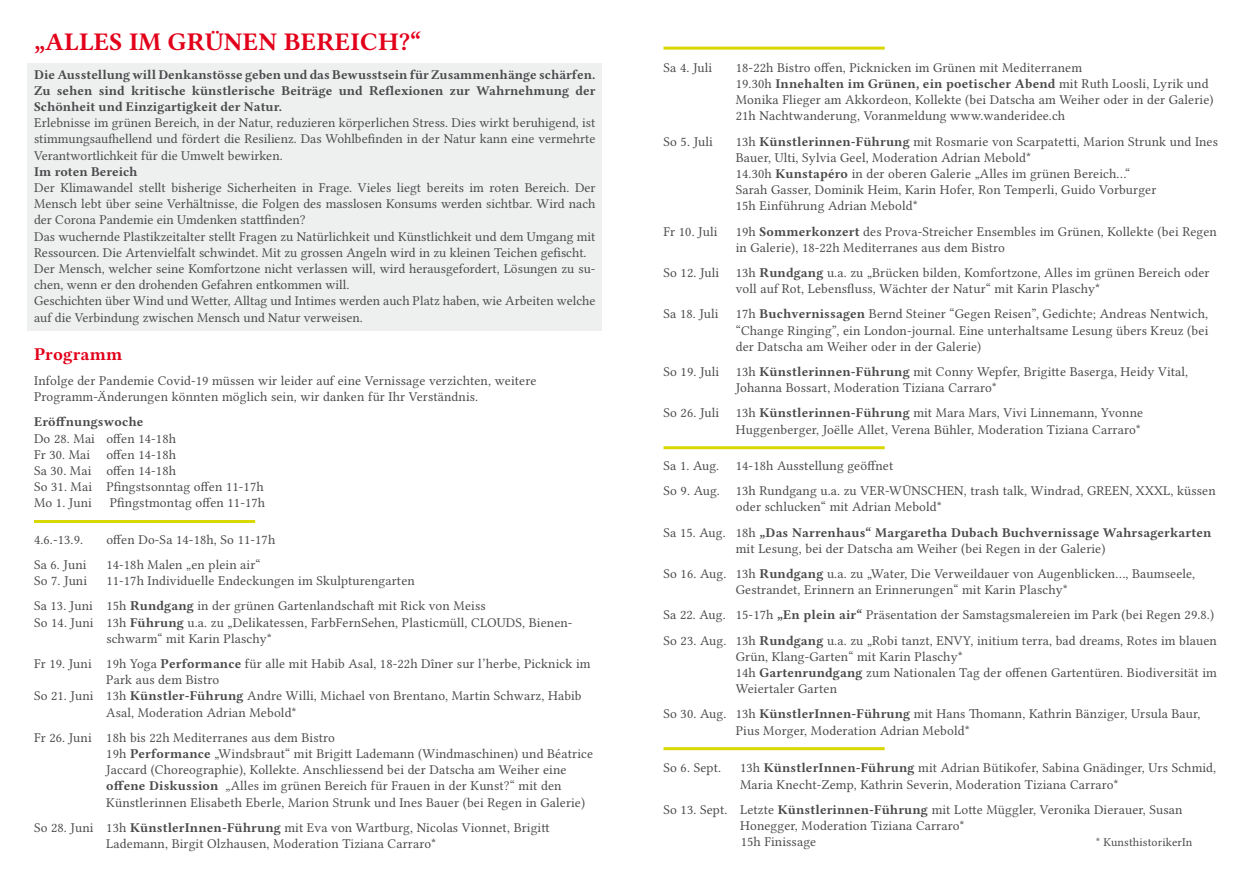
<style>
.page{position:relative;width:1259px;height:893px;background:#fff}
.page>*{position:absolute;margin:0;border:0;box-sizing:border-box;transform-origin:0 0}
.t1{font:25.5px "Lin Libertine OB";letter-spacing:.005em;color:#e2001a}
.t2{font:18px "Lin Libertine OB";letter-spacing:.01em;color:#e2001a}
.t3{font:13.5px/16.2px "Lin Libertine O";letter-spacing:.01em;color:#4b4b4d}
.t4{font:13.5px/16.2px "Lin Libertine OB";letter-spacing:.01em;color:#4b4b4d;text-align:justify}
.t5{font:12px "Lin Libertine O";letter-spacing:.01em;color:#4b4b4d}
.s1{font-family:"Lin Libertine OB"}
.s2{font-family:"Lin Libertine O"}
</style>
<div class="page">
<div style="left:28px;top:63px;width:574px;height:268px;background:#eeefef"></div>
<hr style="left:34px;top:520px;width:221px;height:3px;background:#d8d800">
<hr style="left:663px;top:47px;width:221px;height:3px;background:#d8d800">
<hr style="left:663px;top:446px;width:221px;height:3px;background:#d8d800">
<hr style="left:663px;top:747px;width:221px;height:3px;background:#d8d800">
<h1 class="t1" style="left:34px;top:25px;width:29px">„All</h1>
<h1 class="t1" style="left:94px;top:25px;width:329px">es im grünen Bereich?“</h1>
<p class="t4" style="left:34px;top:66px;width:563px">Die Ausstellung will Denkanstösse geben und das Bewusstsein für Zusammenhänge schärfen.<br>Zu sehen sind kritische künstlerische Beiträge und Reflexionen zur Wahrnehmung der Schönheit und Einzigartigkeit der Natur.</p>
<p class="t3" style="left:34px;top:113px;width:563px;text-align:justify">Erlebnisse im grünen Bereich, in der Natur, reduzieren körperlichen Stress. Dies wirkt beruhigend, ist stimmungsaufhellend und fördert die Resilienz. Das Wohlbefinden in der Natur kann eine vermehrte Verantwortlichkeit für die Umwelt bewirken.</p>
<p class="t4" style="left:34px;top:163px;width:105px">Im roten Bereich</p>
<p class="t3" style="left:34px;top:178px;width:563px">Der Klimawandel stellt bisherige Sicherheiten in Frage. Vieles liegt bereits im roten Bereich. Der Mensch lebt über seine Verhältnisse, die Folgen des masslosen Konsums werden sichtbar. Wird nach der Corona Pandemie ein Umdenken stattfinden?<br>Das wuchernde Plastikzeitalter stellt Fragen zu Natürlichkeit und Künstlichkeit und dem Umgang mit Ressourcen. Die Artenvielfalt schwindet. Mit zu grossen Angeln wird in zu kleinen Teichen gefischt.<br>Der Mensch, welcher seine Komfortzone nicht verlassen will, wird herausgefordert, Lösungen zu su&shy;chen, wenn er den drohenden Gefahren entkommen will.<br>Geschichten über Wind und Wetter, Alltag und Intimes werden auch Platz haben, wie Arbeiten welche auf die Verbindung zwischen Mensch und Natur verweisen.</p>
<h2 class="t2" style="left:34px;top:341px;width:90px">Programm</h2>
<p class="t3" style="left:34px;top:371px;width:504px">Infolge der Pandemie Covid-19 müssen wir leider auf eine Vernissage verzichten, weitere<br>Programm-Änderungen könnten möglich sein, wir danken für Ihr Verständnis.</p>
<p class="t4" style="left:34px;top:414px;width:111px">Eröffnungswoche</p>
<p class="t3" style="left:34px;top:429px;width:231px">Do 28. Mai offen 14-18h<br>Fr 30. Mai offen 14-18h<br>Sa 30. Mai offen 14-18h<br>So 31. Mai Pfingstsonntag offen 11-17h<br>Mo 1. Juni</p>
<p class="t3" style="left:110px;top:493px;width:157px">Pfingstmontag offen 11-17h</p>
<p class="t3" style="left:34px;top:530px;width:51px">4.6.-13.9.</p>
<p class="t3" style="left:106px;top:530px;width:170px">offen Do-Sa 14-18h, So 11-17h</p>
<p class="t3" style="left:34px;top:555px;width:54px">Sa 6. Juni</p>
<p class="t3" style="left:106px;top:555px;width:156px">14-18h Malen „en plein air“</p>
<p class="t3" style="left:34px;top:571px;width:55px">So 7. Juni</p>
<p class="t3" style="left:34px;top:567px;width:453px;line-height:25.2px;text-align:center">11-17h Individuelle Endeckungen im Skulpturengarten<br>Sa 13. Juni 15h <span class="s1">Rundgang</span> in der grünen Gartenlandschaft mit Rick von Meiss</p>
<p class="t3" style="left:106px;top:612px;width:468px;text-indent:-72px">So 14. Juni 13h <span class="s1">Führung</span> u.a. zu „Delikatessen, FarbFernSehen, Plasticmüll, CLOUDS, Bienen&shy;schwarm“ mit Karin Plaschy*</p>
<p class="t3" style="left:34px;top:654px;width:558px">Fr 19. Juni 19h Yoga <span class="s1">Performance</span> für alle mit Habib Asal, 18-22h Dîner sur l’herbe, Picknick im</p>
<p class="t3" style="left:106px;top:670px;width:114px">Park aus dem Bistro</p>
<p class="t3" style="left:34px;top:686px;width:549px">So 21. Juni 13h <span class="s1">Künstler-Führung</span> Andre Willi, Michael von Brentano, Martin Schwarz, Habib</p>
<p class="t3" style="left:106px;top:702px;width:192px">Asal, Moderation Adrian Mebold*</p>
<p class="t3" style="left:106px;top:728px;width:488px;text-indent:-72px">Fr 26. Juni 18h bis 22h Mediterranes aus dem Bistro<br>19h <span class="s1">Performance</span> „Windsbraut“ mit Brigitt Lademann (Windmaschinen) und Béatrice Jaccard (Choreographie), Kollekte. Anschliessend bei der Datscha am Weiher eine <span class="s1">offene Diskussion</span> „Alles im grünen Bereich für Frauen in der Kunst?“ mit den Künstlerinnen Elisabeth Eberle, Marion Strunk und Ines Bauer (bei Regen in Galerie)</p>
<p class="t3" style="left:106px;top:818px;width:445px;text-indent:-72px">So 28. Juni 13h <span class="s1">KünstlerInnen-Führung</span> mit Eva von Wartburg, Nicolas Vionnet, Brigitt<br>Lademann, Birgit Olzhausen, Moderation Tiziana Carraro*</p>
<p class="t3" style="left:663px;top:58px;width:50px">Sa 4. Juli</p>
<p class="t3" style="left:736px;top:58px;width:348px">18-22h Bistro offen, Picknicken im Grünen mit Mediterranem</p>
<p class="t4" style="left:736px;top:75px;width:474px"><span class="s2">19.30h</span> Innehalten im Grünen, ein poetischer Abend <span class="s2">mit Ruth Loosli, Lyrik und</span></p>
<p class="t3" style="left:736px;top:90px;width:479px">Monika Flieger am Akkordeon, Kollekte (bei Datscha am Weiher oder in der Galerie)<br>21h Nachtwanderung, Voranmeldung www.wanderidee.ch</p>
<p class="t3" style="left:663px;top:132px;width:51px">So 5. Juli</p>
<p class="t3" style="left:736px;top:132px;width:484px">13h <span class="s1">Künstlerinnen-Führung</span> mit Rosmarie von Scarpatetti, Marion Strunk und Ines Bauer, Ulti, Sylvia Geel, Moderation Adrian Mebold*<br>14.30h <span class="s1">Kunstapéro</span> in der oberen Galerie „Alles im grünen Bereich...“<br>Sarah Gasser, Dominik Heim, Karin Hofer, Ron Temperli, Guido Vorburger<br>15h Einführung Adrian Mebold*</p>
<p class="t3" style="left:663px;top:222px;width:55px">Fr 10. Juli</p>
<p class="t3" style="left:736px;top:222px;width:482px">19h <span class="s1">Sommerkonzert</span> des Prova-Streicher Ensembles im Grünen, Kollekte (bei Regen in Galerie), 18-22h Mediterranes aus dem Bistro</p>
<p class="t3" style="left:736px;top:263px;width:475px;text-indent:-72px">So 12. Juli 13h <span class="s1">Rundgang</span> u.a. zu „Brücken bilden, Komfortzone, Alles im grünen Bereich oder voll auf Rot, Lebensfluss, Wächter der Natur“ mit Karin Plaschy*</p>
<p class="t3" style="left:663px;top:304px;width:57px">Sa 18. Juli</p>
<p class="t3" style="left:736px;top:304px;width:474px;text-align:justify">17h <span class="s1">Buchvernissagen</span> Bernd Steiner “Gegen Reisen”, Gedichte; Andreas Nentwich, “Change Ringing”, ein London-journal. Eine unterhaltsame Lesung übers Kreuz (bei der Datscha am Weiher oder in der Galerie)</p>
<p class="t3" style="left:736px;top:362px;width:454px;text-indent:-72px">So 19. Juli 13h <span class="s1">Künstlerinnen-Führung</span> mit Conny Wepfer, Brigitte Baserga, Heidy Vital,<br>Johanna Bossart, Moderation Tiziana Carraro*</p>
<p class="t3" style="left:663px;top:403px;width:481px;text-align:right">So 26. Juli 13h <span class="s1">Künstlerinnen-Führung</span> mit Mara Mars, Vivi Linnemann, Yvonne<br>Huggenberger, Joëlle Allet, Verena Bühler, Moderation Tiziana Carraro*</p>
<p class="t3" style="left:663px;top:451px;width:553px;line-height:25.2px">Sa 1. Aug. 14-18h Ausstellung geöffnet<br>So 9. Aug. 13h Rundgang u.a. zu VER-WÜNSCHEN, trash talk, Windrad, GREEN, XXXL, küssen</p>
<p class="t3" style="left:736px;top:497px;width:208px">oder schlucken“ mit Adrian Mebold*</p>
<p class="t4" style="left:663px;top:524px;width:549px"><span class="s2">Sa 15. Aug. 18h</span> „Das Narrenhaus“ Margaretha Dubach Buchvernissage Wahrsagerkarten</p>
<p class="t3" style="left:663px;top:534px;width:533px;line-height:25.2px;text-indent:72px">mit Lesung, bei der Datscha am Weiher (bei Regen in der Galerie)<br>So 16. Aug. 13h <span class="s1">Rundgang</span> u.a. zu „Water, Die Verweildauer von Augenblicken..., Baumseele,</p>
<p class="t3" style="left:663px;top:576px;width:555px;line-height:25.2px;text-indent:72px">Gestrandet, Erinnern an Erinnerungen“ mit Karin Plaschy*<br>Sa 22. Aug. 15-17h <span class="s1">„En plein air“</span> Präsentation der Samstagsmalereien im Park (bei Regen 29.8.)<br>So 23. Aug. 13h <span class="s1">Rundgang</span> u.a. zu „Robi tanzt, ENVY, initium terra, bad dreams, Rotes im blauen</p>
<p class="t3" style="left:736px;top:647px;width:482px">Grün, Klang-Garten“ mit Karin Plaschy*<br>14h <span class="s1">Gartenrundgang</span> zum Nationalen Tag der offenen Gartentüren. Biodiversität im<br>Weiertaler Garten</p>
<p class="t3" style="left:736px;top:704px;width:466px;text-indent:-72px">So 30. Aug. 13h <span class="s1">KünstlerInnen-Führung</span> mit Hans Thomann, Kathrin Bänziger, Ursula Baur,<br>Pius Morger, Moderation Adrian Mebold*</p>
<p class="t3" style="left:663px;top:758px;width:59px">So 6. Sept.</p>
<p class="t3" style="left:740px;top:758px;width:478px">13h <span class="s1">KünstlerInnen-Führung</span> mit Adrian Bütikofer, Sabina Gnädinger, Urs Schmid,<br>Maria Knecht-Zemp, Kathrin Severin, Moderation Tiziana Carraro*</p>
<p class="t3" style="left:740px;top:800px;width:444px;text-indent:-77px">So 13. Sept. Letzte <span class="s1">Künstlerinnen-Führung</span> mit Lotte Müggler, Veronika Dierauer, Susan<br>Honegger, Moderation Tiziana Carraro*<br>15h Finissage</p>
<p class="t5" style="left:1095px;top:833px;width:98px">* KunsthistorikerIn</p>
</div>
